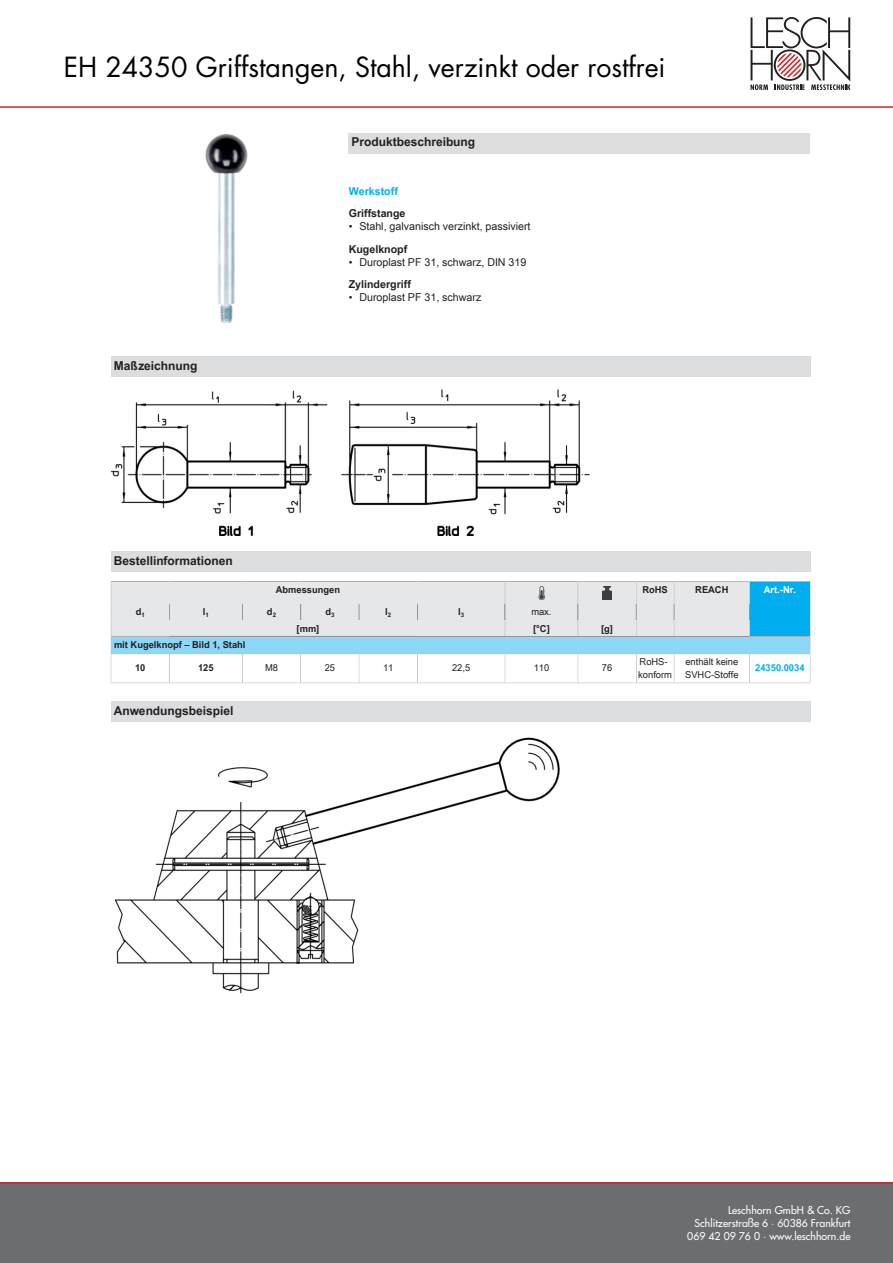
<style>
.page{position:relative;width:893px;height:1263px;background:#fff}
.page>*{position:absolute;margin:0;border:0;box-sizing:border-box;transform-origin:0 0}
.tab_kz{font:27px "Futura Std";color:#000}
.t1{font:700 12.3px "Arial Unicode MS";color:#231f20}
.t2{font:10.95px/22.4px "Arial Unicode MS";color:#231f20}
.t3{font:700 10.95px/22.4px "Arial Unicode MS";color:#231f20}
.t4{font:500 10.5px "Futura Std";color:#fff}
.t5{font:700 9.45px "Arial Unicode MS";color:#231f20}
.t6{font:9.45px/13.6px "Arial Unicode MS";color:#231f20}
.t7{font:700 9.45px "Arial Unicode MS";color:#00aeef}
.t8{font:700 9.45px "Arial Unicode MS";color:#fff}
.s1{color:#00aeef}
.s2{font-weight:700}
.s3{font-weight:400}
</style>
<div class="page">
<div style="left:0;top:1182px;width:893px;height:81px;background:#6c6d70"></div>
<hr style="left:0;top:1182px;width:893px;height:2px;background:#d1232a">
<hr style="left:0;top:106px;width:893px;height:2px;background:#d1232a">
<svg style="left:750px;top:17px;width:100px;height:73px"></svg>
<img style="left:205px;top:134px;width:43px;height:188px">
<div style="left:349px;top:133px;width:461px;height:20px;background:#dcdddf"></div>
<div style="left:111px;top:356px;width:699px;height:20px;background:#dcdddf"></div>
<img style="left:111px;top:389px;width:479px;height:146px">
<div style="left:111px;top:552px;width:699px;height:20px;background:#dcdddf"></div>
<svg style="left:111px;top:581px;width:700px;height:103px"></svg>
<div style="left:111px;top:702px;width:699px;height:20px;background:#dcdddf"></div>
<img style="left:114px;top:737px;width:446px;height:257px">
<p class="tab_kz" style="left:64px;top:50px;width:603px">EH 24350 Griffstangen, Stahl, verzinkt oder rostfrei</p>
<p class="t1" style="left:114px;top:356px;width:85px">Maßzeichnung</p>
<p class="t1" style="left:351px;top:133px;width:125px">Produktbeschreibung</p>
<p class="t3" style="left:349px;top:180px;width:58px"><span class="s1">Werkstoff<br></span>Griffstange</p>
<p class="t2" style="left:349px;top:215px;width:183px">• Stahl, galvanisch verzinkt, passiviert<br><span class="s2">Kugelknopf</span></p>
<p class="t2" style="left:349px;top:250px;width:179px">• Duroplast PF 31, schwarz, DIN 319<br><span class="s2">Zylindergriff</span></p>
<p class="t2" style="left:349px;top:286px;width:134px">• Duroplast PF 31, schwarz</p>
<p class="t1" style="left:114px;top:552px;width:121px">Bestellinformationen</p>
<p class="t5" style="left:276px;top:583px;width:66px">Abmessungen</p>
<p class="t5" style="left:136px;top:605px;width:11px">d<sub>1</sub></p>
<p class="t5" style="left:203px;top:605px;width:7px">l<sub>1</sub></p>
<p class="t5" style="left:267px;top:605px;width:11px">d<sub>2</sub></p>
<p class="t5" style="left:325px;top:605px;width:11px">d<sub>3</sub></p>
<p class="t5" style="left:385px;top:605px;width:7px">l<sub>2</sub></p>
<p class="t5" style="left:458px;top:605px;width:7px">l<sub>3</sub></p>
<p class="t6" style="left:531px;top:605px;width:22px">max.</p>
<p class="t5" style="left:297px;top:621px;width:24px">[mm]</p>
<p class="t5" style="left:533px;top:621px;width:18px">[°C]</p>
<p class="t5" style="left:601px;top:621px;width:13px">[g]</p>
<p class="t5" style="left:642px;top:583px;width:27px">RoHS</p>
<p class="t5" style="left:695px;top:583px;width:35px">REACH</p>
<p class="t8" style="left:764px;top:583px;width:34px">Art.-Nr.</p>
<p class="t5" style="left:114px;top:638px;width:133px">mit Kugelknopf – Bild 1, Stahl</p>
<p class="t5" style="left:135px;top:661px;width:12px">10</p>
<p class="t5" style="left:198px;top:661px;width:17px">125</p>
<p class="t6" style="left:265px;top:661px;width:14px">M8</p>
<p class="t6" style="left:325px;top:661px;width:12px">25</p>
<p class="t6" style="left:383px;top:661px;width:12px">11</p>
<p class="t6" style="left:452px;top:661px;width:20px">22,5</p>
<p class="t6" style="left:534px;top:661px;width:17px">110</p>
<p class="t6" style="left:602px;top:661px;width:12px">76</p>
<p class="t6" style="left:638px;top:654px;width:35px">RoHS&shy;konform</p>
<p class="t6" style="left:685px;top:654px;width:55px">enthält keine<br>SVHC-Stoffe</p>
<p class="t7" style="left:755px;top:661px;width:51px">24350.0034</p>
<p class="t1" style="left:114px;top:701px;width:121px">Anwendungsbeispiel</p>
<p class="t4" style="left:728px;top:1204px;width:124px">Leschhorn GmbH &amp; Co. KG</p>
<p class="t4" style="left:695px;top:1216px;width:157px">Schlitzerstraße 6 <span class="s3">·</span> 60386 Frankfurt</p>
<p class="t4" style="left:687px;top:1229px;width:165px">069 42 09 76 0 <span class="s3">·</span> www.leschhorn.de</p>
</div>
